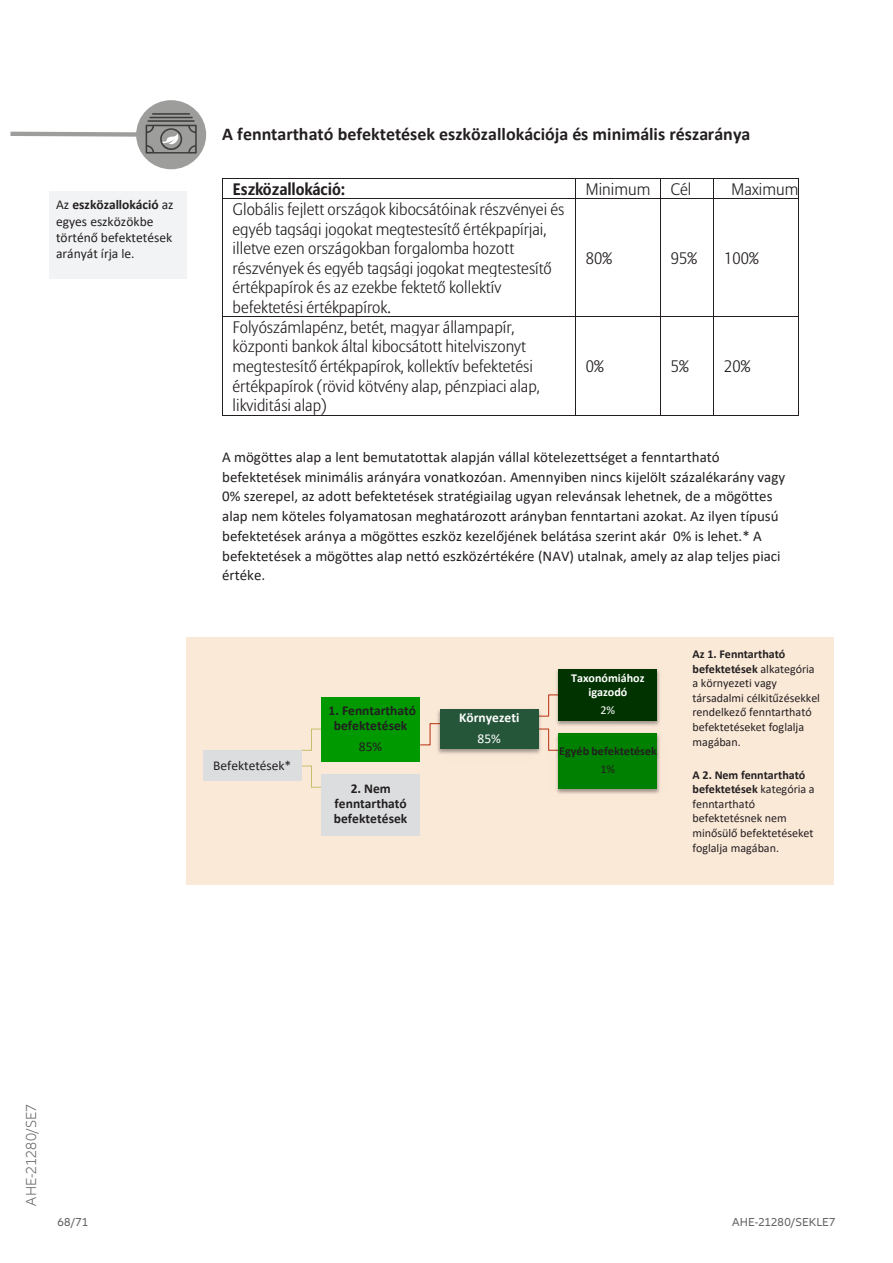
<style>
.page{position:relative;width:893px;height:1263px;background:#fff}
.page>*{position:absolute;margin:0;border:0;box-sizing:border-box;transform-origin:0 0}
.t1{font:700 18px "Calibri";color:#231f20}
.t2{font:300 16.5px/19.5px "Allianz Sans";letter-spacing:-.005em;color:#231f20}
.t3{font:700 16.5px "Allianz Sans";letter-spacing:-.005em;color:#231f20}
.t4{font:15px/19.8px "Calibri";color:#231f20}
.t5{font:300 15px "Allianz Neo";letter-spacing:.01em;color:#636366}
.t6{font:13.5px/16.5px "Calibri";color:#231f20}
.t7{font:700 13.5px/14.9px "Calibri";color:#231f20;text-align:center}
.t8{font:700 13.5px "Calibri";letter-spacing:.005em;color:#fff}
.t9{font:13.5px "Calibri";color:#fff}
.t10{font:12px/14.7px "Calibri";letter-spacing:-.005em;color:#231f20}
.t11{font:12px "Allianz Neo";letter-spacing:.01em;color:#636366}
.t12{font:700 12px/13.4px "Calibri";color:#fff;text-align:center}
.t13{font:700 12px "Calibri";letter-spacing:.005em;color:#231f20}
.t14{font:12px "Calibri";color:#fff}
.s1{font-weight:700}
</style>
<div class="page">
<hr style="left:222px;top:178px;width:353px;height:1px;background:#231f20">
<hr style="left:575px;top:178px;width:85px;height:1px;background:#231f20">
<hr style="left:661px;top:178px;width:52px;height:1px;background:#231f20">
<hr style="left:714px;top:178px;width:84px;height:1px;background:#231f20">
<svg style="left:222px;top:179px;width:1px;height:19px"></svg>
<hr style="left:222px;top:198px;width:353px;height:1px;background:#231f20">
<svg style="left:575px;top:179px;width:1px;height:19px"></svg>
<hr style="left:575px;top:198px;width:85px;height:1px;background:#231f20">
<svg style="left:660px;top:178px;width:1px;height:21px"></svg>
<hr style="left:661px;top:198px;width:52px;height:1px;background:#231f20">
<svg style="left:713px;top:178px;width:1px;height:21px"></svg>
<hr style="left:714px;top:198px;width:84px;height:1px;background:#231f20">
<svg style="left:798px;top:178px;width:1px;height:21px"></svg>
<hr style="left:222px;top:199px;width:1px;height:117px;background:#231f20">
<hr style="left:575px;top:199px;width:1px;height:117px;background:#231f20">
<hr style="left:660px;top:199px;width:1px;height:117px;background:#231f20">
<hr style="left:713px;top:199px;width:1px;height:117px;background:#231f20">
<hr style="left:798px;top:199px;width:1px;height:117px;background:#231f20">
<hr style="left:222px;top:316px;width:353px;height:1px;background:#231f20">
<hr style="left:575px;top:316px;width:85px;height:1px;background:#231f20">
<hr style="left:661px;top:316px;width:52px;height:1px;background:#231f20">
<hr style="left:714px;top:316px;width:84px;height:1px;background:#231f20">
<hr style="left:222px;top:317px;width:1px;height:98px;background:#231f20">
<hr style="left:222px;top:415px;width:353px;height:1px;background:#231f20">
<hr style="left:575px;top:317px;width:1px;height:98px;background:#231f20">
<hr style="left:575px;top:415px;width:85px;height:1px;background:#231f20">
<hr style="left:660px;top:317px;width:1px;height:98px;background:#231f20">
<hr style="left:661px;top:415px;width:52px;height:1px;background:#231f20">
<hr style="left:713px;top:317px;width:1px;height:98px;background:#231f20">
<hr style="left:714px;top:415px;width:84px;height:1px;background:#231f20">
<hr style="left:798px;top:317px;width:1px;height:98px;background:#231f20">
<div style="left:186px;top:637px;width:648px;height:248px;background:#fbe9d8"></div>
<div style="left:136px;top:100px;width:70px;height:69px;background:#9d9d9c;border-radius:50%"></div>
<svg style="left:10px;top:125px;width:187px;height:29px"></svg>
<hr style="left:147px;top:120px;width:48px;height:2px;background:#3c3c3b">
<hr style="left:149px;top:117px;width:44px;height:1px;background:#3c3c3b">
<hr style="left:152px;top:113px;width:38px;height:2px;background:#3c3c3b">
<div style="left:49px;top:191px;width:137px;height:88px;background:#f2f3f4"></div>
<svg style="left:302px;top:765px;width:19px;height:23px"></svg>
<svg style="left:544px;top:728px;width:6px;height:9px"></svg>
<svg style="left:544px;top:694px;width:9px;height:23px"></svg>
<svg style="left:420px;top:723px;width:15px;height:23px"></svg>
<svg style="left:301px;top:728px;width:20px;height:23px"></svg>
<div style="left:203px;top:751px;width:99px;height:30px;background:#dcdddf"></div>
<div style="left:321px;top:697px;width:99px;height:64px;background:#090"></div>
<img style="left:435px;top:710px;width:109px;height:44px">
<img style="left:446px;top:749px;width:86px;height:5px">
<div style="left:440px;top:709px;width:99px;height:40px;background:#25563a"></div>
<img style="left:553px;top:670px;width:107px;height:55px">
<img style="left:559px;top:670px;width:100px;height:56px">
<div style="left:558px;top:669px;width:99px;height:51px;background:#030"></div>
<img style="left:557px;top:734px;width:103px;height:60px">
<img style="left:548px;top:737px;width:112px;height:55px">
<div style="left:558px;top:733px;width:99px;height:56px;background:#008000"></div>
<div style="left:321px;top:774px;width:99px;height:61px;background:#dcdddf"></div>
<p class="t6" style="left:56px;top:196px;width:119px">Az <span class="s1">eszközallokáció</span> az egyes eszközökbe történő befektetések arányát írja le.</p>
<p class="t1" style="left:222px;top:121px;width:530px">A fenntartható befektetések eszközallokációja és minimális részaránya</p>
<p class="t3" style="left:233px;top:178px;width:114px">Eszközallokáció:</p>
<p class="t2" style="left:586px;top:180px;width:107px">Minimum Cél</p>
<p class="t2" style="left:732px;top:180px;width:68px">Maximum</p>
<p class="t2" style="left:233px;top:200px;width:333px">Globális fejlett országok kibocsátóinak részvényei és egyéb tagsági jogokat megtestesítő értékpapírjai, illetve ezen országokban forgalomba hozott részvények és egyéb tagsági jogokat megtestesítő értékpapírok és az ezekbe fektető kollektív befektetési értékpapírok.</p>
<p class="t2" style="left:586px;top:249px;width:28px">80%</p>
<p class="t2" style="left:671px;top:249px;width:28px">95%</p>
<p class="t2" style="left:724px;top:249px;width:36px">100%</p>
<p class="t2" style="left:233px;top:318px;width:309px">Folyószámlapénz, betét, magyar állampapír, központi bankok által kibocsátott hitelviszonyt megtestesítő értékpapírok, kollektív befektetési értékpapírok (rövid kötvény alap, pénzpiaci alap, likviditási alap)</p>
<p class="t2" style="left:586px;top:357px;width:19px">0%</p>
<p class="t2" style="left:671px;top:357px;width:19px">5%</p>
<p class="t2" style="left:724px;top:357px;width:28px">20%</p>
<p class="t4" style="left:222px;top:447px;width:564px">A mögöttes alap a lent bemutatottak alapján vállal kötelezettséget a fenntartható befektetések minimális arányára vonatkozóan. Amennyiben nincs kijelölt százalékarány vagy 0% szerepel, az adott befektetések stratégiailag ugyan relevánsak lehetnek, de a mögöttes alap nem köteles folyamatosan meghatározott arányban fenntartani azokat. Az ilyen típusú befektetések aránya a mögöttes eszköz kezelőjének belátása szerint akár 0% is lehet.* A befektetések a mögöttes alap nettó eszközértékére (NAV) utalnak, amely az alap teljes piaci értéke.</p>
<p class="t6" style="left:213px;top:757px;width:80px">Befektetések*</p>
<p class="t7" style="left:329px;top:703px;width:89px">1. Fenntartható befektetések</p>
<p class="t6" style="left:359px;top:737px;width:25px">85%</p>
<p class="t7" style="left:334px;top:781px;width:75px">2. Nem fenntartható befektetések</p>
<p class="t8" style="left:459px;top:708px;width:62px">Környezeti</p>
<p class="t9" style="left:477px;top:729px;width:25px">85%</p>
<p class="t12" style="left:571px;top:672px;width:75px">Taxonómiához igazodó</p>
<p class="t14" style="left:600px;top:702px;width:16px">2%</p>
<p class="t13" style="left:559px;top:742px;width:99px">Egyéb befektetések</p>
<p class="t10" style="left:600px;top:762px;width:16px">1%</p>
<p class="t10" style="left:692px;top:646px;width:129px"><span class="s1">Az 1. Fenntartható befektetések</span> alkategória a környezeti vagy társadalmi célkitűzésekkel rendelkező fenntartható befektetéseket foglalja magában.</p>
<p class="t10" style="left:692px;top:767px;width:124px"><span class="s1">A 2. Nem fenntartható befektetések</span> kategória a fenntartható befektetésnek nem minősülő befektetéseket foglalja magában.</p>
<p class="t5" style="left:23px;top:1205px;width:103px;rotate:-90deg">AHE-21280/SE7</p>
<p class="t11" style="left:57px;top:1215px;width:32px">68/71</p>
<p class="t11" style="left:732px;top:1215px;width:105px">AHE-21280/SEKLE7</p>
</div>
